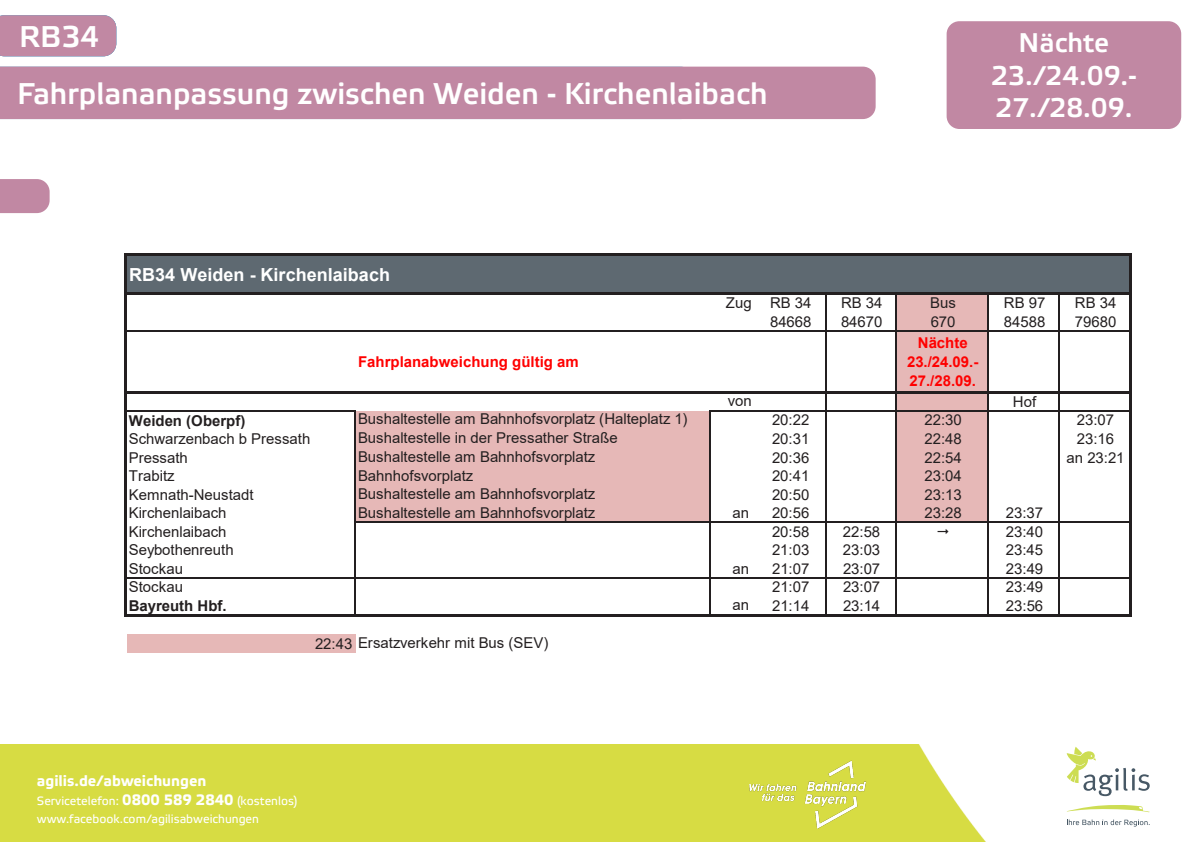
<style>
.page{position:relative;width:1191px;height:842px;background:#fff}
.page>*{position:absolute;margin:0;border:0;box-sizing:border-box;transform-origin:0 0}
.Fahrplan_Zeit_Monosp{font:500 30px "Etelka";color:#fff}
.Fahrplan_Zeit_Monosp-2{font:500 27px/32.4px "Etelka";color:#fff;text-align:center}
.t1{font:700 18px "Arial";color:#fff}
.t2{font:700 15px "Etelka Text";color:#fff}
.t3{font:14.9px "Arial";color:#231f20}
.t4{font:700 14.9px/19.3px "Arial";color:#f00;text-align:center}
.t5{font:700 14.9px "Arial";color:#231f20}
.t6{font:12px/18px "Etelka Text";color:#fff}
.s1{font-weight:700;font-size:15px}
</style>
<div class="page">
<div style="left:946px;top:21px;width:235px;height:108px;background:#c188a3;border-radius:13px"></div>
<div style="left:0;top:179px;width:50px;height:34px;background:#c188a3"></div>
<div style="left:0;top:67px;width:875px;height:52px;background:#c188a3"></div>
<div style="left:0;top:15px;width:116px;height:41px;background:#c188a3"></div>
<img style="left:0;top:744px;width:1150px;height:98px">
<img style="left:741px;top:747px;width:134px;height:95px">
<svg style="left:1066px;top:819px;width:83px;height:7px"></svg>
<svg style="left:1066px;top:747px;width:83px;height:49px"></svg>
<svg style="left:1066px;top:805px;width:83px;height:7px"></svg>
<div style="left:127px;top:254px;width:1003px;height:40px;background:#5e6971"></div>
<div style="left:896px;top:294px;width:92px;height:19px;background:#e6b8b7"></div>
<div style="left:896px;top:312px;width:92px;height:19px;background:#e6b8b7"></div>
<div style="left:896px;top:331px;width:92px;height:61px;background:#e6b8b7"></div>
<div style="left:896px;top:392px;width:92px;height:19px;background:#e6b8b7"></div>
<div style="left:355px;top:411px;width:355px;height:19px;background:#e6b8b7"></div>
<div style="left:896px;top:411px;width:92px;height:19px;background:#e6b8b7"></div>
<div style="left:355px;top:429px;width:355px;height:19px;background:#e6b8b7"></div>
<div style="left:896px;top:429px;width:92px;height:19px;background:#e6b8b7"></div>
<div style="left:355px;top:448px;width:355px;height:19px;background:#e6b8b7"></div>
<div style="left:896px;top:448px;width:92px;height:19px;background:#e6b8b7"></div>
<div style="left:355px;top:466px;width:355px;height:19px;background:#e6b8b7"></div>
<div style="left:896px;top:466px;width:92px;height:19px;background:#e6b8b7"></div>
<div style="left:355px;top:485px;width:355px;height:19px;background:#e6b8b7"></div>
<div style="left:896px;top:485px;width:92px;height:19px;background:#e6b8b7"></div>
<div style="left:355px;top:504px;width:355px;height:18px;background:#e6b8b7"></div>
<div style="left:896px;top:504px;width:92px;height:18px;background:#e6b8b7"></div>
<div style="left:127px;top:634px;width:228px;height:19px;background:#e6b8b7"></div>
<hr style="left:124px;top:253px;width:3px;height:39px;background:#231f20">
<hr style="left:824px;top:295px;width:2px;height:35px;background:#231f20">
<hr style="left:895px;top:295px;width:2px;height:35px;background:#231f20">
<hr style="left:987px;top:295px;width:2px;height:35px;background:#231f20">
<hr style="left:1058px;top:295px;width:2px;height:35px;background:#231f20">
<hr style="left:124px;top:295px;width:3px;height:96px;background:#231f20">
<hr style="left:824px;top:332px;width:2px;height:59px;background:#231f20">
<hr style="left:895px;top:332px;width:2px;height:59px;background:#231f20">
<hr style="left:987px;top:332px;width:2px;height:59px;background:#231f20">
<hr style="left:1058px;top:332px;width:2px;height:59px;background:#231f20">
<hr style="left:127px;top:410px;width:227px;height:2px;background:#231f20">
<hr style="left:356px;top:521px;width:353px;height:2px;background:#231f20">
<hr style="left:709px;top:412px;width:2px;height:109px;background:#231f20">
<hr style="left:127px;top:577px;width:227px;height:1px;background:#231f20">
<hr style="left:354px;top:410px;width:2px;height:167px;background:#231f20">
<hr style="left:709px;top:523px;width:2px;height:54px;background:#231f20">
<hr style="left:124px;top:394px;width:3px;height:223px;background:#231f20">
<hr style="left:1129px;top:256px;width:2px;height:361px;background:#231f20">
<hr style="left:824px;top:394px;width:2px;height:220px;background:#231f20">
<hr style="left:895px;top:394px;width:2px;height:220px;background:#231f20">
<hr style="left:987px;top:394px;width:2px;height:220px;background:#231f20">
<hr style="left:1058px;top:394px;width:2px;height:220px;background:#231f20">
<hr style="left:354px;top:578px;width:2px;height:36px;background:#231f20">
<hr style="left:709px;top:578px;width:2px;height:36px;background:#231f20">
<hr style="left:127px;top:253px;width:1004px;height:3px;background:#231f20">
<hr style="left:124px;top:292px;width:1005px;height:3px;background:#231f20">
<hr style="left:127px;top:330px;width:1002px;height:2px;background:#231f20">
<hr style="left:124px;top:391px;width:1005px;height:3px;background:#231f20">
<hr style="left:709px;top:410px;width:420px;height:2px;background:#231f20">
<hr style="left:709px;top:521px;width:420px;height:2px;background:#231f20">
<hr style="left:354px;top:577px;width:775px;height:1px;background:#231f20">
<hr style="left:127px;top:614px;width:1004px;height:3px;background:#231f20">
<p class="Fahrplan_Zeit_Monosp" style="left:62px;top:19px;width:39px">34</p>
<p class="Fahrplan_Zeit_Monosp" style="left:17px;top:76px;width:752px">Fahrplananpassung zwischen Weiden - Kirchenlaibach</p>
<p class="Fahrplan_Zeit_Monosp" style="left:19px;top:19px;width:82px">RB26</p>
<p class="Fahrplan_Zeit_Monosp" style="left:436px;top:76px;width:236px">Ebern - Bamberg</p>
<p class="t1" style="left:129px;top:262px;width:262px">RB34 Weiden - Kirchenlaibach</p>
<p class="Fahrplan_Zeit_Monosp-2" style="left:991px;top:28px;width:147px">Nächte<br>23./24.09.-<br>27./28.09.</p>
<p class="t4" style="left:358px;top:352px;width:222px">Fahrplanabweichung gültig am</p>
<p class="t3" style="left:726px;top:292px;width:27px">Zug</p>
<p class="t3" style="left:727px;top:391px;width:25px">von</p>
<p class="t3" style="left:770px;top:293px;width:43px">RB 34</p>
<p class="t3" style="left:841px;top:293px;width:43px">RB 34</p>
<p class="t3" style="left:930px;top:293px;width:27px">Bus</p>
<p class="t3" style="left:1004px;top:293px;width:43px">RB 97</p>
<p class="t3" style="left:1075px;top:293px;width:43px">RB 34</p>
<p class="t3" style="left:770px;top:311px;width:43px">84668</p>
<p class="t3" style="left:841px;top:311px;width:43px">84670</p>
<p class="t3" style="left:930px;top:311px;width:26px">670</p>
<p class="t3" style="left:1004px;top:311px;width:43px">84588</p>
<p class="t3" style="left:1075px;top:311px;width:43px">79680</p>
<p class="t4" style="left:907px;top:333px;width:73px">Nächte<br>23./24.09.-<br>27./28.09.</p>
<p class="t3" style="left:1013px;top:391px;width:25px">Hof</p>
<p class="t5" style="left:129px;top:410px;width:118px">Weiden (Oberpf)</p>
<p class="t3" style="left:358px;top:409px;width:331px">Bushaltestelle am Bahnhofsvorplatz (Halteplatz 1)</p>
<p class="t3" style="left:772px;top:410px;width:39px">20:22</p>
<p class="t3" style="left:924px;top:410px;width:39px">22:30</p>
<p class="t3" style="left:1077px;top:410px;width:39px">23:07</p>
<p class="t3" style="left:129px;top:428px;width:183px">Schwarzenbach b Pressath</p>
<p class="t3" style="left:358px;top:427px;width:261px">Bushaltestelle in der Pressather Straße</p>
<p class="t3" style="left:772px;top:428px;width:39px">20:31</p>
<p class="t3" style="left:924px;top:428px;width:39px">22:48</p>
<p class="t3" style="left:1077px;top:428px;width:39px">23:16</p>
<p class="t3" style="left:129px;top:447px;width:61px">Pressath</p>
<p class="t3" style="left:358px;top:446px;width:239px">Bushaltestelle am Bahnhofsvorplatz</p>
<p class="t3" style="left:772px;top:447px;width:39px">20:36</p>
<p class="t3" style="left:924px;top:447px;width:39px">22:54</p>
<p class="t3" style="left:1066px;top:447px;width:59px">an 23:21</p>
<p class="t3" style="left:129px;top:466px;width:47px">Trabitz</p>
<p class="t3" style="left:358px;top:465px;width:117px">Bahnhofsvorplatz</p>
<p class="t3" style="left:772px;top:466px;width:39px">20:41</p>
<p class="t3" style="left:924px;top:466px;width:39px">23:04</p>
<p class="t3" style="left:129px;top:484px;width:126px">Kemnath-Neustadt</p>
<p class="t3" style="left:358px;top:484px;width:239px">Bushaltestelle am Bahnhofsvorplatz</p>
<p class="t3" style="left:772px;top:484px;width:39px">20:50</p>
<p class="t3" style="left:924px;top:484px;width:39px">23:13</p>
<p class="t3" style="left:129px;top:503px;width:99px">Kirchenlaibach</p>
<p class="t3" style="left:358px;top:502px;width:239px">Bushaltestelle am Bahnhofsvorplatz</p>
<p class="t3" style="left:732px;top:503px;width:18px">an</p>
<p class="t3" style="left:772px;top:503px;width:39px">20:56</p>
<p class="t3" style="left:924px;top:503px;width:39px">23:28</p>
<p class="t3" style="left:1006px;top:503px;width:39px">23:37</p>
<p class="t3" style="left:129px;top:521px;width:99px">Kirchenlaibach</p>
<p class="t3" style="left:772px;top:521px;width:39px">20:58</p>
<p class="t3" style="left:843px;top:521px;width:39px">22:58</p>
<p class="t3" style="left:1006px;top:521px;width:39px">23:40</p>
<p class="t3" style="left:129px;top:540px;width:106px">Seybothenreuth</p>
<p class="t3" style="left:772px;top:540px;width:39px">21:03</p>
<p class="t3" style="left:843px;top:540px;width:39px">23:03</p>
<p class="t3" style="left:1006px;top:540px;width:39px">23:45</p>
<p class="t3" style="left:129px;top:558px;width:56px">Stockau</p>
<p class="t3" style="left:732px;top:558px;width:18px">an</p>
<p class="t3" style="left:772px;top:558px;width:39px">21:07</p>
<p class="t3" style="left:843px;top:558px;width:39px">23:07</p>
<p class="t3" style="left:1006px;top:558px;width:39px">23:49</p>
<p class="t3" style="left:129px;top:577px;width:56px">Stockau</p>
<p class="t3" style="left:772px;top:577px;width:39px">21:07</p>
<p class="t3" style="left:843px;top:577px;width:39px">23:07</p>
<p class="t3" style="left:1006px;top:577px;width:39px">23:49</p>
<p class="t5" style="left:129px;top:596px;width:99px">Bayreuth Hbf.</p>
<p class="t3" style="left:732px;top:594px;width:18px">an</p>
<p class="t3" style="left:772px;top:596px;width:39px">21:14</p>
<p class="t3" style="left:843px;top:596px;width:39px">23:14</p>
<p class="t3" style="left:1006px;top:596px;width:39px">23:56</p>
<p class="t3" style="left:315px;top:633px;width:235px">22:43 Ersatzverkehr mit Bus (SEV)</p>
<p class="t2" style="left:37px;top:772px;width:171px">agilis.de/abweichungen</p>
<p class="t6" style="left:37px;top:792px;width:262px">Servicetelefon: <span class="s1">0800 589 2840</span> (kostenlos) www.facebook.com/agilisabweichungen</p>
</div>
